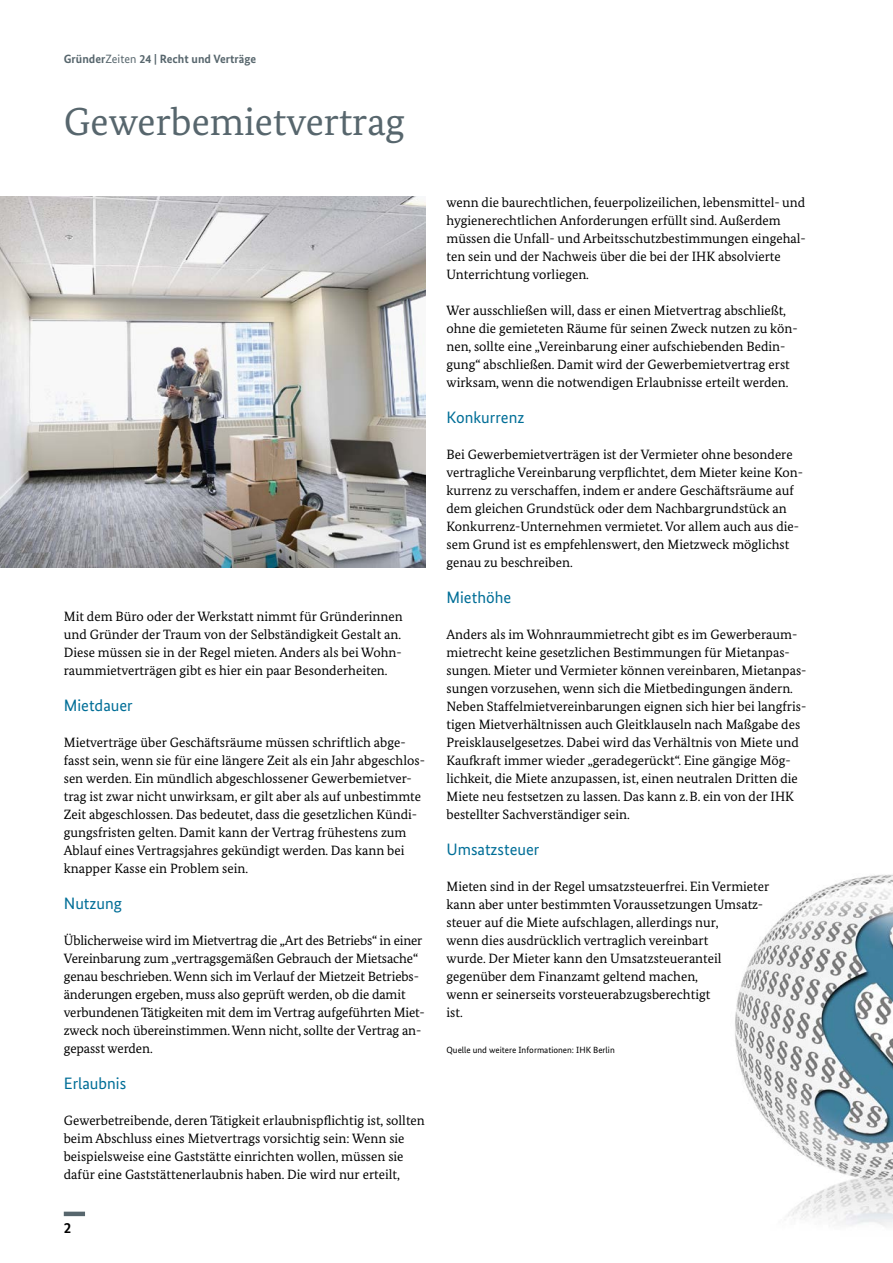
<style>
.page{position:relative;width:893px;height:1263px;background:#fff}
.page>*{position:absolute;margin:0;border:0;box-sizing:border-box;transform-origin:0 0}
.t1{font:39px "Bundes Serif";color:#57666d}
.t2{font:16.5px "Bundes Sans";color:#006e97}
.t3{font:700 15px "Bundes Sans";color:#000}
.t4{font:13.5px/18px "Bundes Serif";color:#000}
.t5{font:700 12px "Bundes Sans";color:#57666d}
.t6{font:9px "Bundes Sans";color:#000}
.s1{font-weight:400}
</style>
<div class="page">
<img style="left:735px;top:874px;width:158px;height:353px">
<img style="left:0;top:197px;width:425px;height:370px">
<svg style="left:63px;top:1211px;width:22px;height:6px"></svg>
<div style="left:64px;top:1211px;width:21px;height:5px;background:#57666d"></div>
<p class="t5" style="left:64px;top:52px;width:194px">Gründer<span class="s1">Zeiten</span> 24 | Recht und Verträge</p>
<h2 class="t1" style="left:64px;top:98px;width:343px">Gewerbemietvertrag</h2>
<p class="t4" style="left:64px;top:607px;width:340px;text-align:justify">Mit dem Büro oder der Werkstatt nimmt für Gründerinnen und Gründer der Traum von der Selbständigkeit Gestalt an.<br>Diese müssen sie in der Regel mieten. Anders als bei Wohn&shy;raummietverträgen gibt es hier ein paar Besonderheiten.</p>
<h3 class="t2" style="left:64px;top:695px;width:71px">Mietdauer</h3>
<p class="t4" style="left:64px;top:733px;width:363px">Mietverträge über Geschäftsräume müssen schriftlich abge&shy;fasst sein, wenn sie für eine längere Zeit als ein Jahr abgeschlos&shy;sen werden. Ein mündlich abgeschlossener Gewerbemietver&shy;trag ist zwar nicht unwirksam, er gilt aber als auf unbestimmte Zeit abgeschlossen. Das bedeutet, dass die gesetzlichen Kündi&shy;gungsfristen gelten. Damit kann der Vertrag frühestens zum Ablauf eines Vertragsjahres gekündigt werden. Das kann bei knapper Kasse ein Problem sein.</p>
<h3 class="t2" style="left:64px;top:893px;width:60px">Nutzung</h3>
<p class="t4" style="left:64px;top:931px;width:362px">Üblicherweise wird im Mietvertrag die „Art des Betriebs“ in einer Vereinbarung zum „vertragsgemäßen Gebrauch der Mietsache“ genau beschrieben. Wenn sich im Verlauf der Mietzeit Betriebs&shy;änderungen ergeben, muss also geprüft werden, ob die damit verbundenen Tätigkeiten mit dem im Vertrag aufgeführten Miet&shy;zweck noch übereinstimmen. Wenn nicht, sollte der Vertrag an&shy;gepasst werden.</p>
<h3 class="t2" style="left:64px;top:1073px;width:64px">Erlaubnis</h3>
<p class="t4" style="left:64px;top:1111px;width:363px">Gewerbetreibende, deren Tätigkeit erlaubnispflichtig ist, sollten beim Abschluss eines Mietvertrags vorsichtig sein: Wenn sie beispielsweise eine Gaststätte einrichten wollen, müssen sie dafür eine Gaststättenerlaubnis haben. Die wird nur erteilt,</p>
<p class="t3" style="left:64px;top:1219px;width:9px">2</p>
<p class="t4" style="left:446px;top:193px;width:361px">wenn die baurechtlichen, feuerpolizeilichen, lebensmittel- und hygienerechtlichen Anforderungen erfüllt sind. Außerdem müssen die Unfall- und Arbeitsschutzbestimmungen eingehal&shy;ten sein und der Nachweis über die bei der IHK absolvierte Unterrichtung vorliegen.</p>
<p class="t4" style="left:446px;top:301px;width:353px">Wer ausschließen will, dass er einen Mietvertrag abschließt, ohne die gemieteten Räume für seinen Zweck nutzen zu kön&shy;nen, sollte eine „Vereinbarung einer aufschiebenden Bedin&shy;gung“ abschließen. Damit wird der Gewerbemietvertrag erst wirksam, wenn die notwendigen Erlaubnisse erteilt werden.</p>
<h3 class="t2" style="left:446px;top:407px;width:79px">Konkurrenz</h3>
<p class="t4" style="left:446px;top:445px;width:358px">Bei Gewerbemietverträgen ist der Vermieter ohne besondere vertragliche Vereinbarung verpflichtet, dem Mieter keine Kon&shy;kurrenz zu verschaffen, indem er andere Geschäftsräume auf dem gleichen Grundstück oder dem Nachbargrundstück an Konkurrenz-Unternehmen vermietet. Vor allem auch aus die&shy;sem Grund ist es empfehlenswert, den Mietzweck möglichst genau zu beschreiben.</p>
<h3 class="t2" style="left:446px;top:587px;width:66px">Miethöhe</h3>
<p class="t4" style="left:446px;top:625px;width:361px">Anders als im Wohnraummietrecht gibt es im Gewerberaum&shy;mietrecht keine gesetzlichen Bestimmungen für Mietanpas&shy;sungen. Mieter und Vermieter können vereinbaren, Mietanpas&shy;sungen vorzusehen, wenn sich die Mietbedingungen ändern.<br>Neben Staffelmietvereinbarungen eignen sich hier bei langfris&shy;tigen Mietverhältnissen auch Gleitklauseln nach Maßgabe des Preisklauselgesetzes. Dabei wird das Verhältnis von Miete und Kaufkraft immer wieder „geradegerückt“. Eine gängige Mög&shy;lichkeit, die Miete anzupassen, ist, einen neutralen Dritten die Miete neu festsetzen zu lassen. Das kann z.B. ein von der IHK bestellter Sachverständiger sein.</p>
<h3 class="t2" style="left:446px;top:839px;width:94px">Umsatzsteuer</h3>
<p class="t4" style="left:446px;top:877px;width:324px">Mieten sind in der Regel umsatzsteuerfrei. Ein Vermieter kann aber unter bestimmten Voraussetzungen Umsatz&shy;steuer auf die Miete aufschlagen, allerdings nur,<br>wenn dies ausdrücklich vertraglich vereinbart<br>wurde. Der Mieter kann den Umsatzsteueranteil gegenüber dem Finanzamt geltend machen,<br>wenn er seinerseits vorsteuerabzugsberechtigt<br>ist.</p>
<p class="t6" style="left:446px;top:1044px;width:170px">Quelle und weitere Informationen: IHK Berlin</p>
</div>
